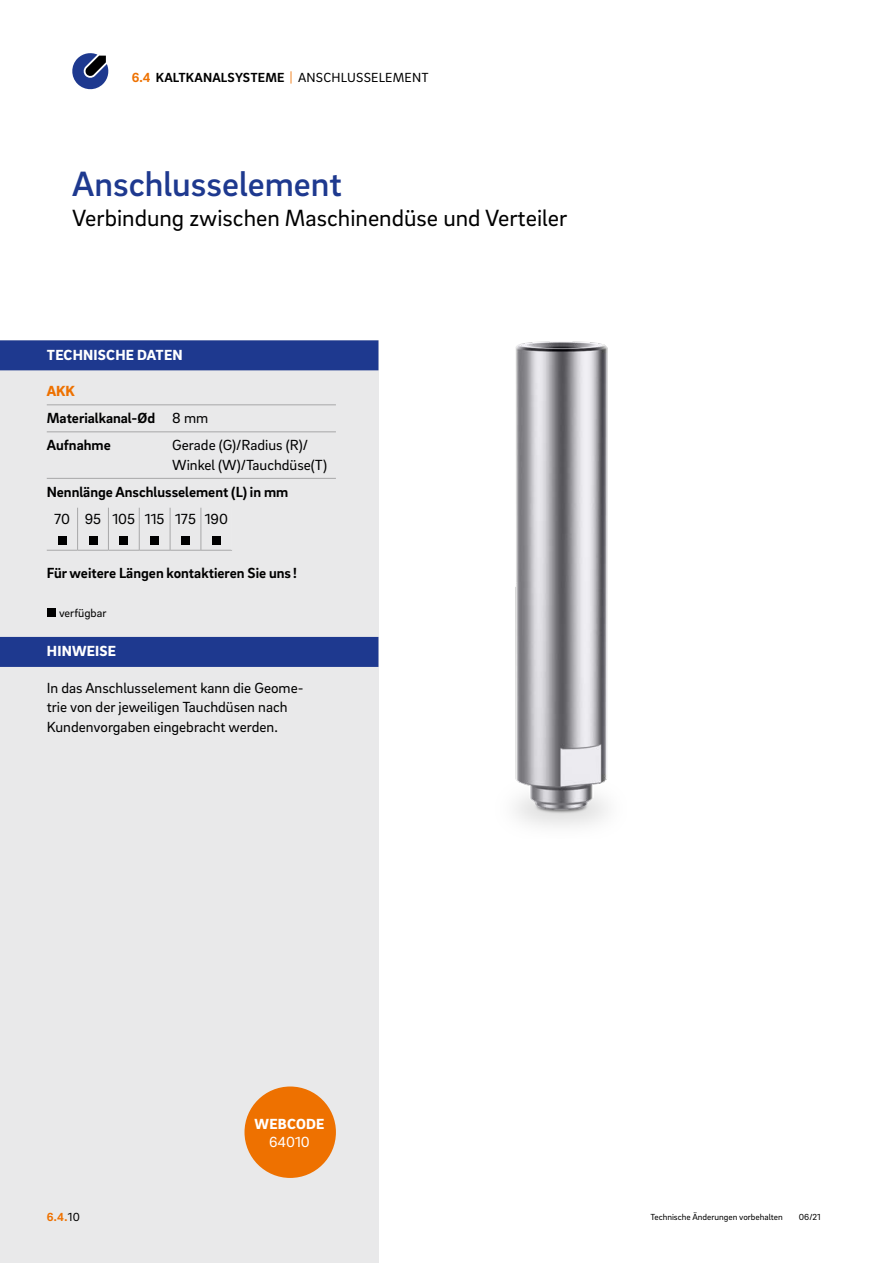
<style>
.page{position:relative;width:893px;height:1263px;background:#fff}
.page>*{position:absolute;margin:0;border:0;box-sizing:border-box;transform-origin:0 0}
.t1{font:500 36px "Brix Sans";color:#1e398f}
.t2{font:24px "Brix Sans";color:#000}
.t3{font:15px/19.5px "Brix Sans";color:#000}
.t4{font:700 15px/27px "Brix Sans";color:#000}
.t5{font:900 15px "Brix Sans";letter-spacing:.015em;color:#fff}
.t6{font:15px "Brix Sans";color:#fff}
.t7{font:700 13.5px "Brix Sans";letter-spacing:.015em;color:#000}
.t8{font:12px "Brix Sans";color:#000}
.t9{font:700 12px "Brix Sans";color:#ee7100}
.t10{font:9px "Brix Sans";color:#000}
.s1{color:#ee7100}
.s2{font-weight:400;color:#ee7100}
.s3{font-weight:400}
.s4{font-weight:900;color:#ee7100}
.s5{font-weight:400;color:#000}
</style>
<div class="page">
<div style="left:0;top:340px;width:378px;height:923px;background:#e9e9ea"></div>
<div style="left:0;top:340px;width:378px;height:30px;background:#1e398f"></div>
<hr style="left:47px;top:404px;width:289px;height:1px;background:#a7a7a8">
<hr style="left:47px;top:431px;width:289px;height:1px;background:#a7a7a8">
<hr style="left:47px;top:478px;width:289px;height:1px;background:#a7a7a8">
<div style="left:0;top:637px;width:378px;height:30px;background:#1e398f"></div>
<svg style="left:77px;top:508px;width:1px;height:42px"></svg>
<svg style="left:108px;top:508px;width:1px;height:42px"></svg>
<svg style="left:139px;top:508px;width:1px;height:42px"></svg>
<svg style="left:170px;top:508px;width:1px;height:42px"></svg>
<svg style="left:201px;top:508px;width:1px;height:42px"></svg>
<hr style="left:47px;top:550px;width:31px;height:1px;background:#a7a7a8">
<hr style="left:78px;top:550px;width:30px;height:1px;background:#a7a7a8">
<hr style="left:108px;top:550px;width:31px;height:1px;background:#a7a7a8">
<hr style="left:139px;top:550px;width:31px;height:1px;background:#a7a7a8">
<hr style="left:170px;top:550px;width:31px;height:1px;background:#a7a7a8">
<hr style="left:201px;top:550px;width:31px;height:1px;background:#a7a7a8">
<div style="left:58px;top:536px;width:8px;height:9px;background:#000"></div>
<div style="left:89px;top:536px;width:8px;height:9px;background:#000"></div>
<div style="left:120px;top:536px;width:8px;height:9px;background:#000"></div>
<div style="left:150px;top:536px;width:9px;height:9px;background:#000"></div>
<div style="left:181px;top:536px;width:9px;height:9px;background:#000"></div>
<div style="left:212px;top:536px;width:9px;height:9px;background:#000"></div>
<div style="left:47px;top:608px;width:8px;height:8px;background:#000"></div>
<img style="left:515px;top:341px;width:93px;height:486px">
<div style="left:244px;top:1086px;width:92px;height:92px;background:#ee7100;border-radius:50%"></div>
<svg style="left:72px;top:53px;width:37px;height:37px"></svg>
<p class="t7" style="left:132px;top:69px;width:298px"><span class="s1">6.4</span> KALTKANALSYSTEME <span class="s2">|</span> <span class="s3">ANSCHLUSSELEMENT</span></p>
<h1 class="t1" style="left:72px;top:161px;width:271px">Anschlusselement</h1>
<h2 class="t2" style="left:72px;top:202px;width:496px">Verbindung zwischen Maschinendüse und Verteiler</h2>
<p class="t5" style="left:47px;top:344px;width:137px">TECHNISCHE DATEN</p>
<p class="t4" style="left:47px;top:377px;width:163px"><span class="s4">AKK<br></span>Materialkanal-Ød <span class="s3">8 mm<br></span>Aufnahme</p>
<p class="t3" style="left:172px;top:435px;width:156px">Gerade (G)/Radius (R)/<br>Winkel (W)/Tauchdüse(T)</p>
<p class="t4" style="left:47px;top:477px;width:243px">Nennlänge Anschlusselement (L) in mm</p>
<p class="t3" style="left:54px;top:508px;width:175px">70 95 105 115 175 190</p>
<p class="t4" style="left:47px;top:558px;width:252px">Für weitere Längen kontaktieren Sie uns !</p>
<p class="t8" style="left:59px;top:605px;width:49px">verfügbar</p>
<p class="t5" style="left:47px;top:641px;width:71px">HINWEISE</p>
<p class="t3" style="left:47px;top:677px;width:258px">In das Anschlusselement kann die Geome&shy;trie von der jeweiligen Tauchdüsen nach<br>Kundenvorgaben eingebracht werden.</p>
<p class="t5" style="left:255px;top:1114px;width:71px">WEBCODE</p>
<p class="t6" style="left:269px;top:1132px;width:42px">64010</p>
<p class="t9" style="left:47px;top:1209px;width:35px">6.4.<span class="s5">10</span></p>
<p class="t10" style="left:651px;top:1211px;width:134px">Technische Änderungen vorbehalten</p>
<p class="t10" style="left:799px;top:1211px;width:23px">06/21</p>
</div>
